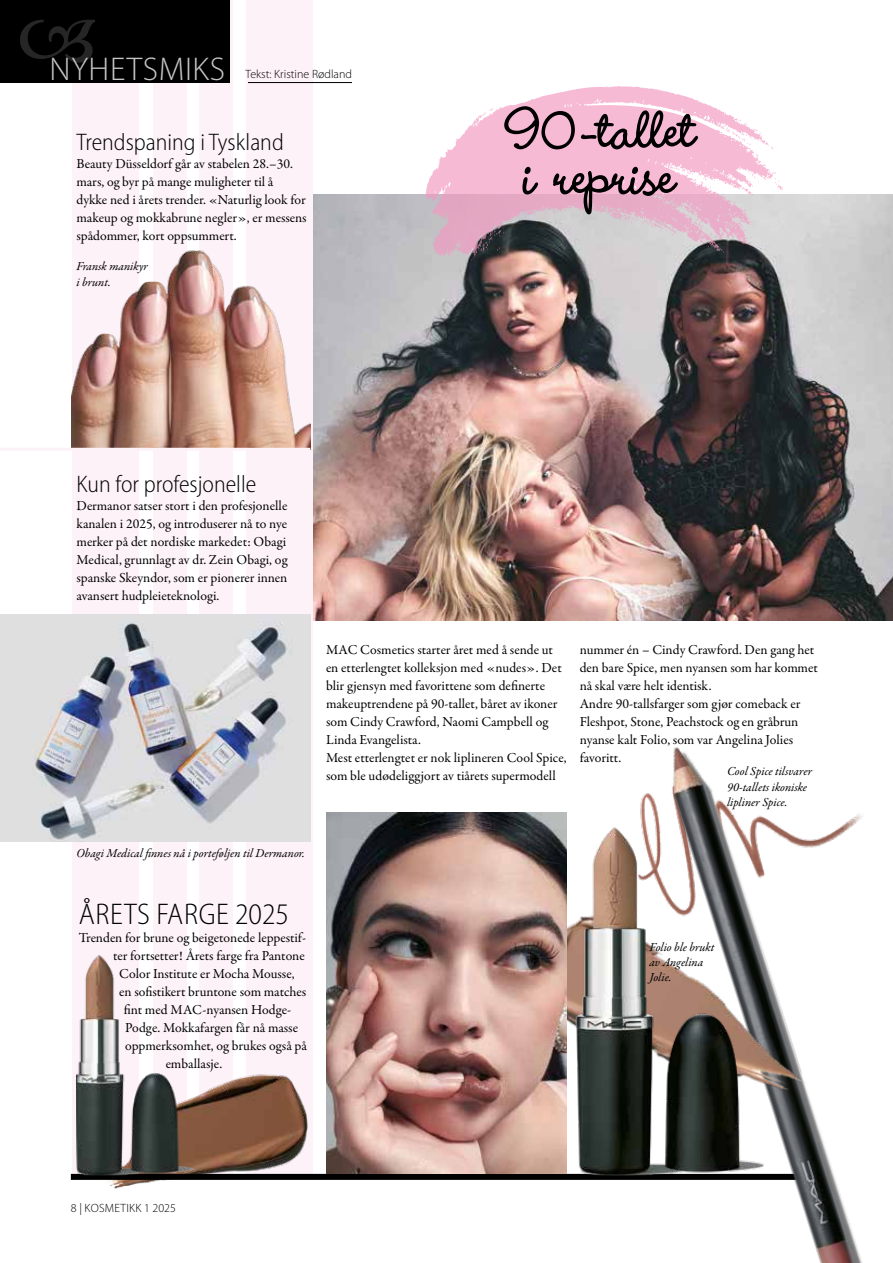
<style>
.page{position:relative;width:893px;height:1263px;background:#fff}
.page>*{position:absolute;margin:0;border:0;box-sizing:border-box;transform-origin:0 0}
.t1{font:700 70.5px "Wendy LP Std";color:#000}
.t2{font:300 33px "Myriad Pro";letter-spacing:.02em;color:#c6c6c6}
.t3{font:300 semi-condensed 30px "Myriad Pro";letter-spacing:.02em;color:#000}
.t4{font:300 semi-condensed 24px "Myriad Pro";color:#000}
.t5{font:13.8px/18px "Garamond Premr Pro";color:#000}
.t6{font:italic 12.3px/15.3px "Garamond Premr Pro";letter-spacing:-.005em;color:#000}
.t7{font:300 12px "Myriad Pro";color:#000}
.t8{font:300 12px "Myriad Pro";letter-spacing:.02em;color:#000}
</style>
<div class="page">
<div style="left:72px;top:0;width:67px;height:1174px;background:#fdf2f8"></div>
<div style="left:247px;top:0;width:66px;height:1174px;background:#fdf2f8"></div>
<div style="left:153px;top:0;width:33px;height:1174px;background:#fdf2f8"></div>
<div style="left:200px;top:0;width:33px;height:1174px;background:#fdf2f8"></div>
<div style="left:0;top:0;width:230px;height:83px;background:#000"></div>
<hr style="left:248px;top:82px;width:104px;height:1px;background:#000">
<img style="left:71px;top:231px;width:239px;height:217px">
<hr style="left:0;top:448px;width:310px;height:3px;background:#fdf2f8">
<img style="left:0;top:615px;width:310px;height:226px">
<img style="left:313px;top:194px;width:580px;height:426px">
<svg style="left:426px;top:86px;width:348px;height:172px;fill:#f6bad5"></svg>
<svg style="left:765px;top:141px;width:8px;height:9px"></svg>
<svg style="left:742px;top:170px;width:42px;height:26px"></svg>
<svg style="left:737px;top:220px;width:15px;height:12px"></svg>
<svg style="left:731px;top:200px;width:4px;height:4px"></svg>
<svg style="left:720px;top:120px;width:32px;height:26px"></svg>
<svg style="left:682px;top:206px;width:42px;height:47px;background:#c6a8b7"></svg>
<svg style="left:677px;top:167px;width:25px;height:16px"></svg>
<svg style="left:623px;top:216px;width:53px;height:21px"></svg>
<svg style="left:546px;top:208px;width:11px;height:6px"></svg>
<svg style="left:482px;top:108px;width:12px;height:8px"></svg>
<svg style="left:479px;top:228px;width:26px;height:26px"></svg>
<img style="left:109px;top:1066px;width:217px;height:123px">
<div style="left:71px;top:1174px;width:750px;height:6px;background:#000"></div>
<img style="left:77px;top:951px;width:128px;height:229px">
<img style="left:640px;top:747px;width:223px;height:516px">
<img style="left:774px;top:891px;width:89px;height:253px">
<img style="left:561px;top:820px;width:213px;height:373px">
<img style="left:326px;top:812px;width:241px;height:362px">
<h2 class="t2" style="left:50px;top:51px;width:177px">NYHETSMIKS</h2>
<p class="t7" style="left:246px;top:67px;width:108px">Tekst: Kristine Rødland</p>
<h3 class="t4" style="left:77px;top:129px;width:209px">Trendspaning i Tyskland</h3>
<p class="t5" style="left:77px;top:155px;width:232px">Beauty Düsseldorf går av stabelen 28.–30. mars, og byr på mange muligheter til å dykke ned i årets trender. «Naturlig look for makeup og mokkabrune negler», er messens spådommer, kort oppsummert.</p>
<p class="t6" style="left:77px;top:259px;width:73px">Fransk manikyr i brunt.</p>
<h3 class="t4" style="left:77px;top:471px;width:181px">Kun for profesjonelle</h3>
<p class="t5" style="left:77px;top:497px;width:212px;text-align:justify">Dermanor satser stort i den profesjonelle kanalen i 2025, og introduserer nå to nye merker på det nordiske markedet: Obagi Medical, grunnlagt av dr. Zein Obagi, og spanske Skeyndor, som er pionerer innen avansert hudpleieteknologi.</p>
<h1 class="t1" style="left:504px;top:87px;width:194px">90-tallet</h1>
<h1 class="t1" style="left:524px;top:134px;width:153px">i reprise</h1>
<p class="t6" style="left:77px;top:846px;width:230px">Obagi Medical finnes nå i porteføljen til Dermanor.</p>
<h3 class="t3" style="left:79px;top:897px;width:212px">ÅRETS FARGE 2025</h3>
<p class="t5" style="left:79px;top:929px;width:229px">Trenden for brune og beigetonede leppestif-</p>
<p class="t5" style="left:113px;top:947px;width:193px">ter fortsetter! Årets farge fra Pantone</p>
<p class="t5" style="left:119px;top:965px;width:177px">Color Institute er Mocha Mousse,</p>
<p class="t5" style="left:119px;top:983px;width:189px">en sofistikert bruntone som matches</p>
<p class="t5" style="left:124px;top:1001px;width:169px">fint med MAC-nyansen Hodge-</p>
<p class="t5" style="left:125px;top:1019px;width:174px">Podge. Mokkafargen får nå masse</p>
<p class="t5" style="left:125px;top:1037px;width:183px">oppmerksomhet, og brukes også på</p>
<p class="t5" style="left:166px;top:1055px;width:58px">emballasje.</p>
<p class="t5" style="left:326px;top:641px;width:242px">MAC Cosmetics starter året med å sende ut en etterlengtet kolleksjon med «nudes». Det blir gjensyn med favorittene som definerte makeuptrendene på 90-tallet, båret av ikoner som Cindy Crawford, Naomi Campbell og Linda Evangelista.<br>Mest etterlengtet er nok liplineren Cool Spice, som ble udødeliggjort av tiårets supermodell</p>
<p class="t5" style="left:580px;top:641px;width:240px">nummer én – Cindy Crawford. Den gang het den bare Spice, men nyansen som har kommet nå skal være helt identisk.<br>Andre 90-tallsfarger som gjør comeback er Fleshpot, Stone, Peachstock og en gråbrun nyanse kalt Folio, som var Angelina Jolies favoritt.</p>
<p class="t6" style="left:727px;top:764px;width:87px">Cool Spice tilsvarer<br>90-tallets ikoniske lipliner Spice.</p>
<p class="t6" style="left:649px;top:940px;width:66px">Folio ble brukt av Angelina<br>Jolie.</p>
<p class="t8" style="left:71px;top:1201px;width:107px">8 | KOSMETIKK 1 2025</p>
</div>
